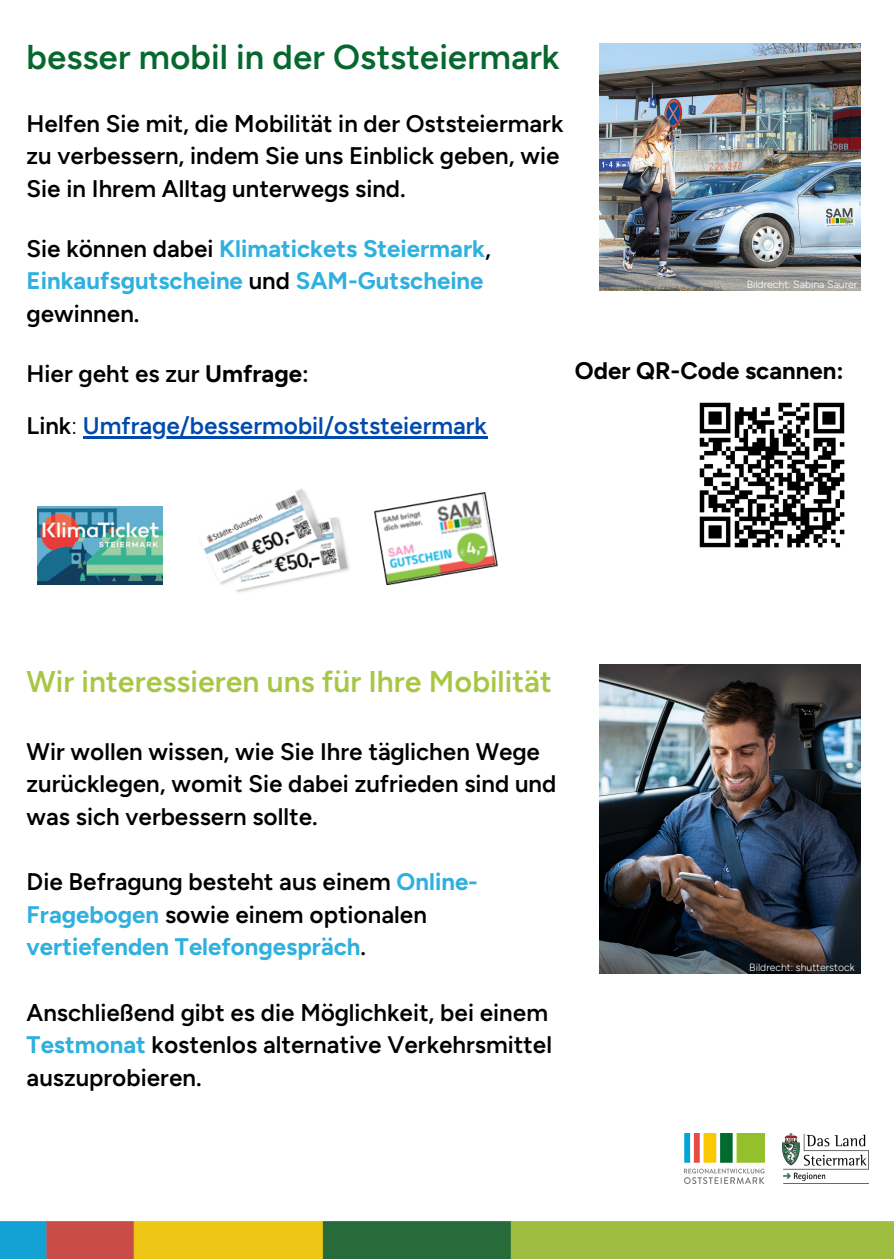
<style>
.page{position:relative;width:894px;height:1259px;background:#fff}
.page>*{position:absolute;margin:0;border:0;box-sizing:border-box;transform-origin:0 0}
.t1{font:600 34.5px "Figtree";color:#06682f}
.t2{font:600 30px "Figtree";color:#a7c744}
.t3{font:600 24px/32.7px "Figtree";color:#000}
.t4{font:700 24px/32.7px "Figtree";color:#2fb0de}
.t5{font:600 24px "Figtree";color:#004aad}
.t6{font:700 24px "Figtree";color:#000}
.t7{font:300 10.5px "Figtree";color:#fff}
.s1{font-weight:600;color:#000}
.s2{font-weight:700}
.s3{color:#000}
.s4{font-weight:300;color:#000}
.s5{font-weight:700;color:#2fb0de}
</style>
<div class="page">
<img style="left:0;top:1221px;width:893px;height:37px">
<img style="left:782px;top:1134px;width:86px;height:47px">
<img style="left:684px;top:1134px;width:80px;height:49px">
<img style="left:599px;top:43px;width:261px;height:248px">
<img style="left:374px;top:492px;width:123px;height:92px">
<img style="left:203px;top:489px;width:147px;height:104px">
<img style="left:37px;top:506px;width:125px;height:78px">
<img style="left:699px;top:402px;width:146px;height:146px">
<img style="left:599px;top:665px;width:261px;height:308px">
<hr style="left:83px;top:437px;width:404px;height:2px;background:#004aad">
<p class="t1" style="left:27px;top:36px;width:534px">besser mobil in der Oststeiermark</p>
<p class="t3" style="left:27px;top:107px;width:538px">Helfen Sie mit, die Mobilität in der Oststeiermark zu verbessern, indem Sie uns Einblick geben, wie<br>Sie in Ihrem Alltag unterwegs sind.</p>
<p class="t4" style="left:27px;top:232px;width:465px"><span class="s1">Sie können dabei</span> Klimatickets Steiermark<span class="s1">,<br></span>Einkaufsgutscheine <span class="s1">und</span> SAM-Gutscheine <span class="s1">gewinnen.</span></p>
<h3 class="t3" style="left:27px;top:357px;width:284px">Hier geht es zur <span class="s2">Umfrage</span>:</h3>
<p class="t5" style="left:27px;top:412px;width:462px"><span class="s3">Link</span><span class="s4">:</span> Umfrage/bessermobil/oststeiermark</p>
<h3 class="t7" style="left:746px;top:278px;width:112px">Bildrecht: Sabina Saurer</h3>
<h3 class="t6" style="left:574px;top:356px;width:270px">Oder QR-Code scannen:</h3>
<h3 class="t2" style="left:27px;top:664px;width:526px">Wir interessieren uns für Ihre Mobilität</h3>
<p class="t3" style="left:27px;top:735px;width:531px">Wir wollen wissen, wie Sie Ihre täglichen Wege zurücklegen, womit Sie dabei zufrieden sind und was sich verbessern sollte.</p>
<p class="t3" style="left:27px;top:865px;width:453px">Die Befragung besteht aus einem <span class="s5">Online-<br>Fragebogen</span> sowie einem optionalen <span class="s5">vertiefenden Telefongespräch</span>.</p>
<p class="t3" style="left:27px;top:996px;width:526px">Anschließend gibt es die Möglichkeit, bei einem<br><span class="s5">Testmonat</span> kostenlos alternative Verkehrsmittel auszuprobieren.</p>
<p class="t7" style="left:749px;top:961px;width:107px">Bildrecht: shutterstock</p>
</div>
